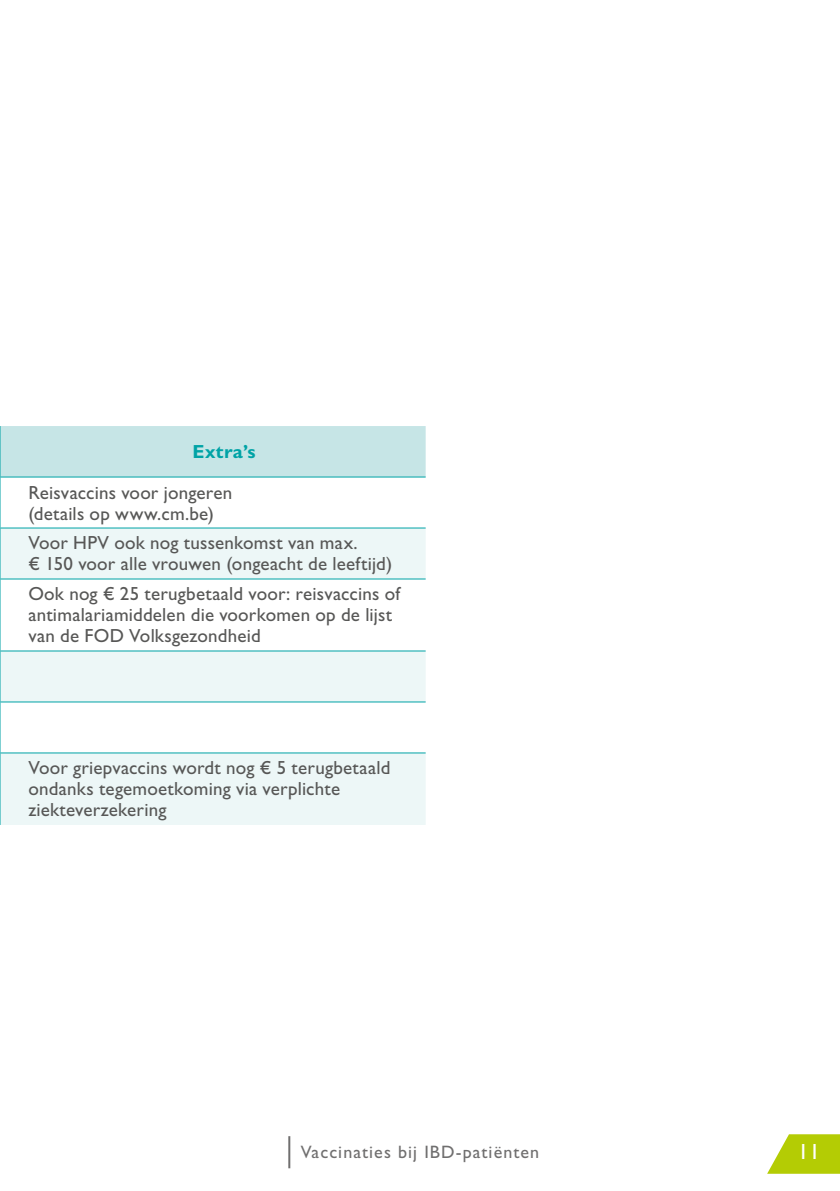
<style>
.page{position:relative;width:840px;height:1191px;background:#fff}
.page>*{position:absolute;margin:0;border:0;box-sizing:border-box;transform-origin:0 0}
.t1{font:22px "Gill Sans Std";color:#fff}
.t2{font:19px/21px "Gill Sans Std";letter-spacing:.01em;color:#575756}
.t3{font:700 19px "Gill Sans Std";letter-spacing:.02em;color:#00a3a6}
.t4{font:18px "Gill Sans Std";letter-spacing:.06em;color:#706f6f}
</style>
<div class="page">
<svg style="left:767px;top:1134px;width:72px;height:39px"></svg>
<hr style="left:288px;top:1136px;width:2px;height:32px;background:#706f6f">
<svg style="left:1px;top:528px;width:424px;height:297px;fill:#edf7f7"></svg>
<div style="left:0;top:426px;width:425px;height:50px;background:#c6e5e6"></div>
<hr style="left:0;top:476px;width:425px;height:1px;background:#00a3a6">
<hr style="left:0;top:477px;width:1px;height:50px;background:#00a3a6">
<hr style="left:0;top:527px;width:425px;height:1px;background:#00a3a6">
<hr style="left:0;top:528px;width:1px;height:50px;background:#00a3a6">
<hr style="left:0;top:578px;width:425px;height:1px;background:#00a3a6">
<hr style="left:0;top:579px;width:1px;height:71px;background:#00a3a6">
<hr style="left:0;top:650px;width:425px;height:1px;background:#00a3a6">
<hr style="left:0;top:651px;width:1px;height:50px;background:#00a3a6">
<hr style="left:0;top:701px;width:425px;height:1px;background:#00a3a6">
<hr style="left:0;top:702px;width:1px;height:50px;background:#00a3a6">
<hr style="left:0;top:752px;width:425px;height:1px;background:#00a3a6">
<hr style="left:0;top:753px;width:1px;height:72px;background:#00a3a6">
<p class="t3" style="left:192px;top:440px;width:65px">Extra’s</p>
<p class="t2" style="left:28px;top:482px;width:205px">Reisvaccins voor jongeren (details op www.cm.be)</p>
<p class="t2" style="left:28px;top:533px;width:365px">Voor HPV ook nog tussenkomst van max.<br>€ 150 voor alle vrouwen (ongeacht de leeftijd)</p>
<p class="t2" style="left:28px;top:583px;width:373px">Ook nog € 25 terugbetaald voor: reisvaccins of antimalariamiddelen die voorkomen op de lijst van de FOD Volksgezondheid</p>
<p class="t2" style="left:28px;top:757px;width:363px">Voor griepvaccins wordt nog € 5 terugbetaald ondanks tegemoetkoming via verplichte ziekteverzekering</p>
<p class="t4" style="left:300px;top:1141px;width:240px">Vaccinaties bij IBD-patiënten</p>
<p class="t1" style="left:797px;top:1138px;width:23px">11</p>
</div>
